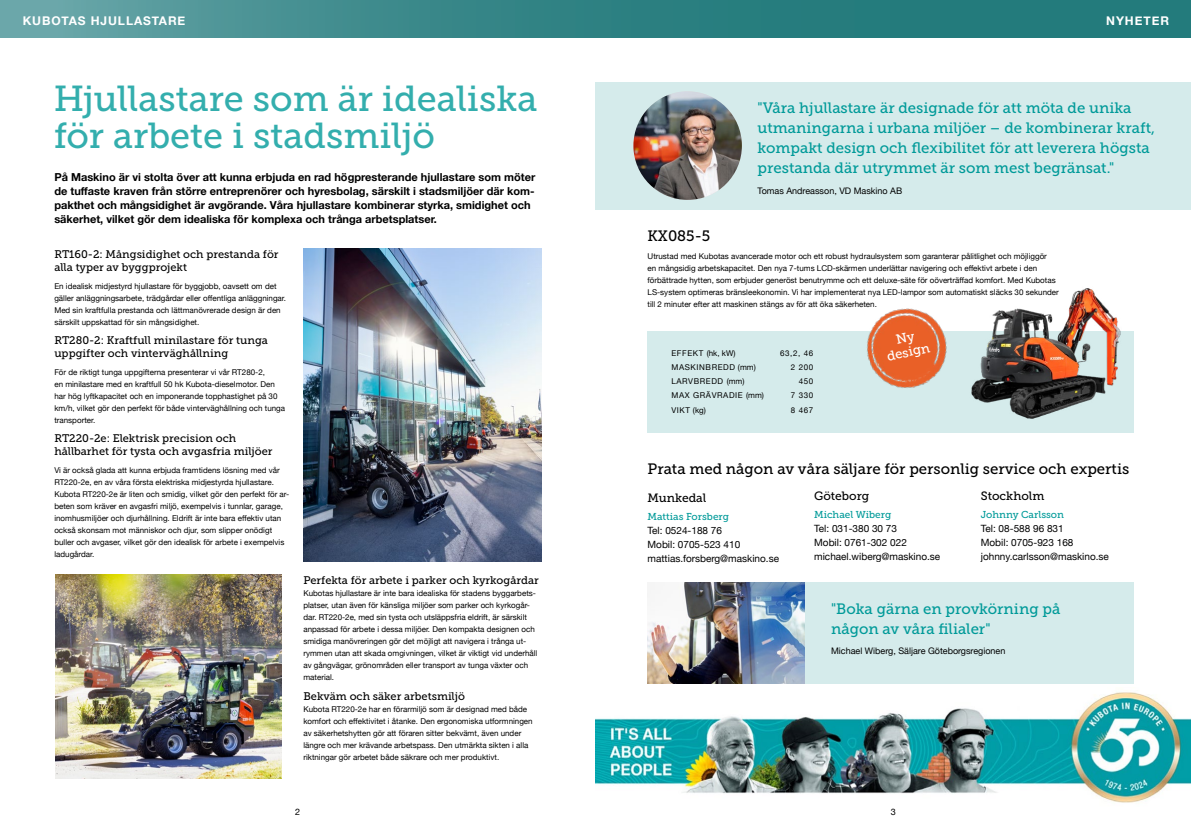
<style>
.page{position:relative;width:1191px;height:831px;background:#fff}
.page>*{position:absolute;margin:0;border:0;box-sizing:border-box;transform-origin:0 0}
.t1{font:36px/37px "Museo Slab 500";color:#009a99}
.t2{font:15px/20px "Museo Slab 500";color:#009a99}
.t3{font:15px "Museo Slab 500";color:#000}
.t4{font:13.2px/14.6px "Museo Slab 500";color:#fff;text-align:center}
.t5{font:12px "Museo Slab 500";color:#000}
.t6{font:700 12px "Helvetica Neue";letter-spacing:.075em;color:#fff}
.t7{font:700 11px/14px "Helvetica Neue";color:#000}
.t8{font:11px/13px "Museo Slab 500";color:#000}
.t9{font:10px/14px "Helvetica Neue";color:#000}
.t10{font:10px "Museo Slab 500";color:#009a99}
.t11{font:9px "Helvetica Neue";color:#000}
.t12{font:8px/12px "Helvetica Neue";color:#000}
.t13{font:8px "Helvetica Neue";letter-spacing:.075em;color:#000}
</style>
<div class="page">
<img style="left:595px;top:692px;width:596px;height:111px">
<div style="left:804px;top:582px;width:330px;height:101px;background:#d5ebeb"></div>
<div style="left:647px;top:331px;width:487px;height:101px;background:#d5ebeb"></div>
<div style="left:595px;top:82px;width:596px;height:127px;background:#d5ebeb"></div>
<img style="left:867px;top:308px;width:80px;height:80px">
<div style="left:642px;top:0;width:549px;height:38px;background:#247b7c"></div>
<img style="left:74px;top:0;width:568px;height:38px">
<div style="left:0;top:0;width:74px;height:38px;background:#6ba7aa"></div>
<img style="left:971px;top:288px;width:150px;height:131px">
<img style="left:633px;top:91px;width:109px;height:109px;border-radius:54px">
<img style="left:55px;top:575px;width:226px;height:203px">
<img style="left:304px;top:249px;width:237px;height:312px">
<img style="left:647px;top:582px;width:157px;height:101px">
<h3 class="t6" style="left:23px;top:11px;width:164px">KUBOTAS HJULLASTARE</h3>
<h3 class="t6" style="left:1106px;top:11px;width:64px">NYHETER</h3>
<h1 class="t1" style="left:53px;top:80px;width:486px">Hjullastare som är idealiska för arbete i stadsmiljö</h1>
<p class="t7" style="left:54px;top:171px;width:482px">På Maskino är vi stolta över att kunna erbjuda en rad högpresterande hjullastare som möter de tuffaste kraven från större entreprenörer och hyresbolag, särskilt i stadsmiljöer där kom&shy;pakthet och mångsidighet är avgörande. Våra hjullastare kombinerar styrka, smidighet och säkerhet, vilket gör dem idealiska för komplexa och trånga arbetsplatser.</p>
<h3 class="t8" style="left:54px;top:247px;width:226px">RT160-2: Mångsidighet och prestanda för alla typer av byggprojekt</h3>
<p class="t12" style="left:54px;top:280px;width:233px">En idealisk midjestyrd hjullastare för byggjobb, oavsett om det gäller anläggningsarbete, trädgårdar eller offentliga anläggningar.<br>Med sin kraftfulla prestanda och lättmanövrerade design är den särskilt uppskattad för sin mångsidighet.</p>
<h3 class="t8" style="left:54px;top:333px;width:215px">RT280-2: Kraftfull minilastare för tunga uppgifter och vinterväghållning</h3>
<p class="t12" style="left:54px;top:366px;width:232px">För de riktigt tunga uppgifterna presenterar vi vår RT280-2,<br>en minilastare med en kraftfull 50 hk Kubota-dieselmotor. Den har hög lyftkapacitet och en imponerande topphastighet på 30 km/h, vilket gör den perfekt för både vinterväghållning och tunga transporter.</p>
<h3 class="t8" style="left:54px;top:431px;width:220px">RT220-2e: Elektrisk precision och hållbarhet för tysta och avgasfria miljöer</h3>
<p class="t12" style="left:54px;top:464px;width:236px">Vi är också glada att kunna erbjuda framtidens lösning med vår RT220-2e, en av våra första elektriska midjestyrda hjullastare.<br>Kubota RT220-2e är liten och smidig, vilket gör den perfekt för ar&shy;beten som kräver en avgasfri miljö, exempelvis i tunnlar, garage, inomhusmiljöer och djurhållning. Eldrift är inte bara effektiv utan också skonsam mot människor och djur, som slipper onödigt buller och avgaser, vilket gör den idealisk för arbete i exempelvis ladugårdar.</p>
<h3 class="t8" style="left:303px;top:573px;width:237px">Perfekta för arbete i parker och kyrkogårdar</h3>
<p class="t12" style="left:303px;top:587px;width:235px">Kubotas hjullastare är inte bara idealiska för stadens byggarbets&shy;platser, utan även för känsliga miljöer som parker och kyrkogår&shy;dar. RT220-2e, med sin tysta och utsläppsfria eldrift, är särskilt anpassad för arbete i dessa miljöer. Den kompakta designen och smidiga manövreringen gör det möjligt att navigera i trånga ut&shy;rymmen utan att skada omgivningen, vilket är viktigt vid underhåll av gångvägar, grönområden eller transport av tunga växter och material.</p>
<h3 class="t8" style="left:303px;top:689px;width:163px">Bekväm och säker arbetsmiljö</h3>
<p class="t12" style="left:303px;top:703px;width:231px">Kubota RT220-2e har en förarmiljö som är designad med både komfort och effektivitet i åtanke. Den ergonomiska utformningen av säkerhetshytten gör att föraren sitter bekvämt, även under längre och mer krävande arbetspass. Den utmärkta sikten i alla riktningar gör arbetet både säkrare och mer produktivt.</p>
<h2 class="t2" style="left:757px;top:98px;width:399px">"Våra hjullastare är designade för att möta de unika utmaningarna i urbana miljöer – de kombinerar kraft, kompakt design och flexibilitet för att leverera högsta prestanda där utrymmet är som mest begränsat."</h2>
<p class="t11" style="left:757px;top:184px;width:146px">Tomas Andreasson, VD Maskino AB</p>
<h2 class="t3" style="left:647px;top:227px;width:64px">KX085-5</h2>
<p class="t12" style="left:647px;top:250px;width:413px">Utrustad med Kubotas avancerade motor och ett robust hydraulsystem som garanterar pålitlighet och möjliggör<br>en mångsidig arbetskapacitet. Den nya 7-tums LCD-skärmen underlättar navigering och effektivt arbete i den förbättrade hytten, som erbjuder generöst benutrymme och ett deluxe-säte för oöverträffad komfort. Med Kubotas LS-system optimeras bränsleekonomin. Vi har implementerat nya LED-lampor som automatiskt släcks 30 sekunder till 2 minuter efter att maskinen stängs av för att öka säkerheten.</p>
<p class="t13" style="left:671px;top:347px;width:66px">EFFEKT (hk, kW)</p>
<p class="t12" style="left:780px;top:347px;width:35px">63,2, 46</p>
<p class="t13" style="left:671px;top:361px;width:86px">MASKINBREDD (mm)</p>
<p class="t12" style="left:791px;top:361px;width:24px">2 200</p>
<p class="t13" style="left:671px;top:375px;width:74px">LARVBREDD (mm)</p>
<p class="t12" style="left:798px;top:375px;width:16px">450</p>
<p class="t13" style="left:671px;top:389px;width:94px">MAX GRÄVRADIE (mm)</p>
<p class="t12" style="left:791px;top:389px;width:24px">7 330</p>
<p class="t12" style="left:671px;top:404px;width:36px">VIKT (kg)</p>
<p class="t12" style="left:791px;top:404px;width:24px">8 467</p>
<h3 class="t4" style="left:882px;top:335px;width:45px;rotate:-12deg">Ny design</h3>
<h2 class="t3" style="left:647px;top:460px;width:483px">Prata med någon av våra säljare för personlig service och expertis</h2>
<h3 class="t5" style="left:647px;top:491px;width:60px">Munkedal</h3>
<p class="t10" style="left:647px;top:511px;width:83px">Mattias Forsberg</p>
<p class="t9" style="left:647px;top:524px;width:133px">Tel: 0524-188 76<br>Mobil: 0705-523 410 mattias.forsberg@maskino.se</p>
<h3 class="t5" style="left:814px;top:489px;width:57px">Göteborg</h3>
<p class="t10" style="left:814px;top:508px;width:79px">Michael Wiberg</p>
<p class="t9" style="left:814px;top:521px;width:128px">Tel: 031-380 30 73<br>Mobil: 0761-302 022 michael.wiberg@maskino.se</p>
<h3 class="t5" style="left:981px;top:489px;width:65px">Stockholm</h3>
<p class="t10" style="left:981px;top:508px;width:85px">Johnny Carlsson</p>
<p class="t9" style="left:981px;top:521px;width:130px">Tel: 08-588 96 831<br>Mobil: 0705-923 168 johnny.carlsson@maskino.se</p>
<h2 class="t2" style="left:831px;top:599px;width:231px">"Boka gärna en provkörning på någon av våra filialer"</h2>
<p class="t11" style="left:831px;top:644px;width:176px">Michael Wiberg, Säljare Göteborgsregionen</p>
<p class="t11" style="left:295px;top:805px;width:7px">2</p>
<p class="t11" style="left:890px;top:805px;width:7px">3</p>
</div>
